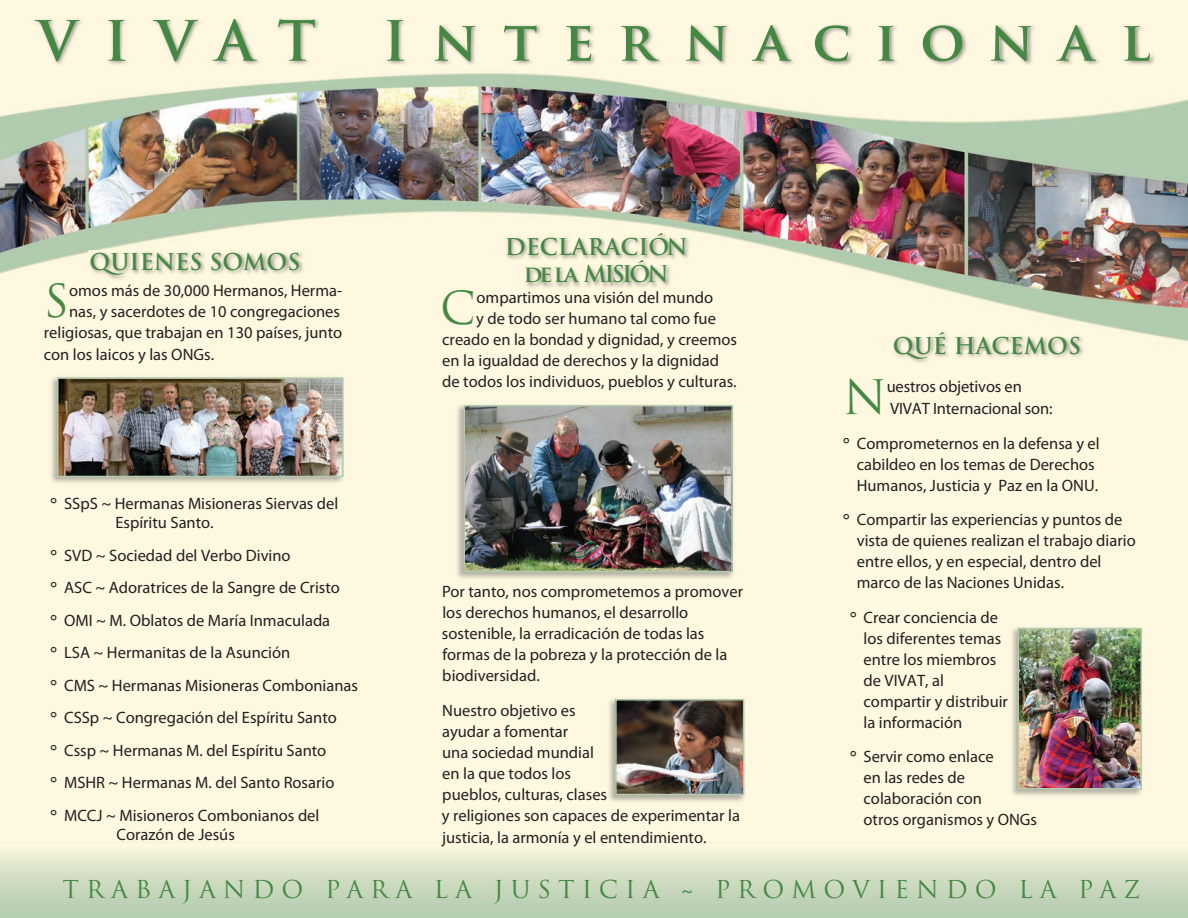
<style>
.page{position:relative;width:1188px;height:918px;background:#fff}
.page>*{position:absolute;margin:0;border:0;box-sizing:border-box;transform-origin:0 0}
.t1{font:700 54px "Trajan Pro";letter-spacing:.47em;color:#484}
.t2{font:46.35px "Trajan Pro";color:#484}
.t3{font:44.4px "Trajan Pro";color:#484}
.t4{font:24px "Trajan Pro";letter-spacing:.29em;color:#484}
.t5{font:700 22.5px/27px "Trajan Pro";color:#484;text-align:center}
.t6{font:16.5px/21px "Myriad Pro";color:#231f20}
.s1{font-family:"Imprint MT Shadow"}
</style>
<div class="page">
<div style="left:0;top:0;width:1188px;height:880px;background:#fef8e1"></div>
<img style="left:0;top:73px;width:1188px;height:269px">
<div style="left:0;top:843px;width:1188px;height:75px;background:linear-gradient(to bottom,#f9f5dd,#adc8ab)"></div>
<img style="left:892px;top:330px;width:193px;height:33px">
<img style="left:36px;top:19px;width:1119px;height:46px">
<img style="left:609px;top:699px;width:136px;height:103px">
<img style="left:615px;top:699px;width:129px;height:96px">
<img style="left:457px;top:405px;width:276px;height:173px">
<img style="left:464px;top:405px;width:269px;height:167px">
<img style="left:51px;top:377px;width:293px;height:106px">
<img style="left:57px;top:377px;width:287px;height:100px">
<img style="left:88px;top:250px;width:217px;height:31px">
<img style="left:1012px;top:627px;width:130px;height:169px">
<img style="left:1018px;top:628px;width:124px;height:162px">
<img style="left:505px;top:231px;width:186px;height:58px">
<h1 class="t1" style="left:38px;top:7px;width:1114px">VIVAT Internacional</h1>
<h3 class="t5" style="left:89px;top:249px;width:213px">QUIENES SOMOS</h3>
<h3 class="t3" style="left:44px;top:273px;width:27px">S</h3>
<p class="t6" style="left:44px;top:280px;width:300px;text-align:right">omos más de 30,000 Hermanos, Herma&shy;nas, y sacerdotes de 10 congregaciones religiosas, que trabajan en 130 países, junto</p>
<p class="t6" style="left:44px;top:344px;width:172px">con los laicos y las ONGs.</p>
<p class="t6" style="left:115px;top:493px;width:225px;line-height:19.5px;text-indent:-65px"><span class="s1">°</span> SSpS ~ Hermanas Misioneras Siervas del<br>Espíritu Santo.</p>
<p class="t6" style="left:51px;top:539px;width:309px;line-height:32.4px"><span class="s1">°</span> SVD ~ Sociedad del Verbo Divino<br><span class="s1">°</span> ASC ~ Adoratrices de la Sangre de Cristo<br><span class="s1">°</span> OMI ~ M. Oblatos de María Inmaculada<br><span class="s1">°</span> LSA ~ Hermanitas de la Asunción<br><span class="s1">°</span> CMS ~ Hermanas Misioneras Combonianas <span class="s1">°</span> CSSp ~ Congregación del Espíritu Santo<br><span class="s1">°</span> Cssp ~ Hermanas M. del Espíritu Santo<br><span class="s1">°</span> MSHR ~ Hermanas M. del Santo Rosario<br><span class="s1">°</span> MCCJ ~ Misioneros Combonianos del</p>
<p class="t6" style="left:117px;top:824px;width:120px">Corazón de Jesús</p>
<h3 class="t5" style="left:505px;top:234px;width:184px">DECLARACIÓN de la MISIÓN</h3>
<h3 class="t3" style="left:440px;top:280px;width:37px">C</h3>
<p class="t6" style="left:477px;top:287px;width:238px">ompartimos una visión del mundo</p>
<p class="t6" style="left:476px;top:308px;width:241px">y de todo ser humano tal como fue</p>
<p class="t6" style="left:442px;top:329px;width:296px">creado en la bondad y dignidad, y creemos</p>
<p class="t6" style="left:442px;top:350px;width:278px">en la igualdad de derechos y la dignidad</p>
<p class="t6" style="left:442px;top:371px;width:296px">de todos los individuos, pueblos y culturas.</p>
<p class="t6" style="left:442px;top:581px;width:303px">Por tanto, nos comprometemos a promover los derechos humanos, el desarrollo sostenible, la erradicación de todas las formas de la pobreza y la protección de la biodiversidad.</p>
<p class="t6" style="left:442px;top:700px;width:300px">Nuestro objetivo es<br>ayudar a fomentar<br>una sociedad mundial<br>en la que todos los<br>pueblos, culturas, clases<br>y religiones son capaces de experimentar la</p>
<p class="t6" style="left:442px;top:827px;width:266px">justicia, la armonía y el entendimiento.</p>
<h3 class="t5" style="left:893px;top:333px;width:190px">QUÉ HACEMOS</h3>
<h2 class="t2" style="left:843px;top:368px;width:45px">N</h2>
<p class="t6" style="left:887px;top:375px;width:167px;line-height:22.5px">uestros objetivos en<br>VIVAT Internacional son:</p>
<p class="t6" style="left:857px;top:432px;width:244px;text-indent:-14px"><span class="s1">°</span> Comprometernos en la defensa y el cabildeo en los temas de Derechos<br>Humanos, Justicia y Paz en la ONU.</p>
<p class="t6" style="left:857px;top:509px;width:280px;text-indent:-14px"><span class="s1">°</span> Compartir las experiencias y puntos de vista de quienes realizan el trabajo diario entre ellos, y en especial, dentro del marco de las Naciones Unidas.</p>
<p class="t6" style="left:864px;top:606px;width:146px;text-indent:-14px"><span class="s1">°</span> Crear conciencia de los diferentes temas entre los miembros de VIVAT, al compartir y distribuir la información</p>
<p class="t6" style="left:864px;top:746px;width:175px;text-indent:-14px"><span class="s1">°</span> Servir como enlace<br>en las redes de colaboración con<br>otros organismos y ONGs</p>
<h3 class="t4" style="left:63px;top:874px;width:1079px">TRABAJANDO PARA LA JUSTICIA ~ PROMOVIENDO LA PAZ</h3>
</div>
